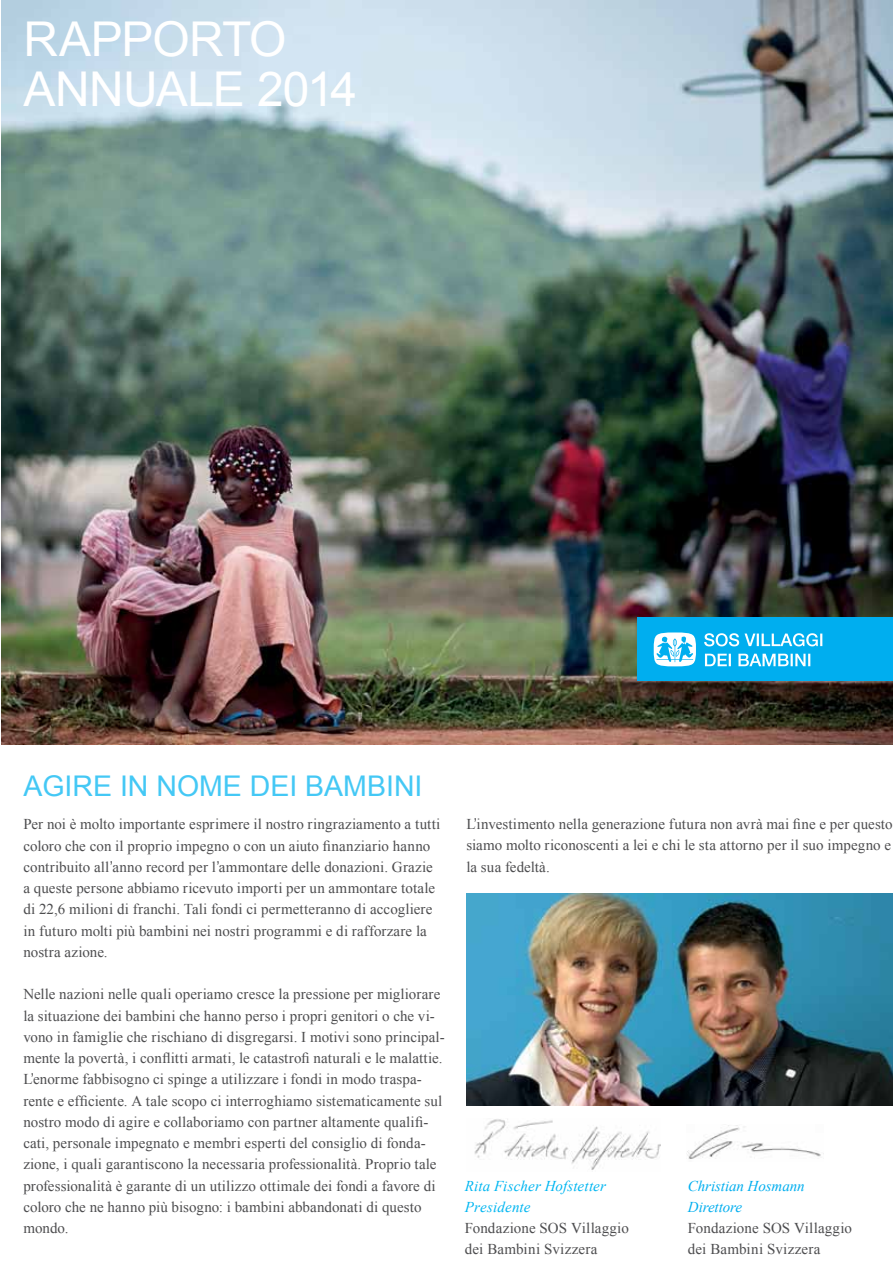
<style>
.page{position:relative;width:893px;height:1263px;background:#fff}
.page>*{position:absolute;margin:0;border:0;box-sizing:border-box;transform-origin:0 0}
.t1{font:48px "Arial";letter-spacing:-.03em;color:#fff}
.t2{font:28.5px "Arial";color:#44c8f5}
.t3{font:15px/21.3px "Times New Roman";letter-spacing:.005em;color:#4d4d4f}
.t4{font:italic 15px/21.3px "Times New Roman";letter-spacing:.01em;color:#00b6f1}
.t5{font:italic 15px/21.3px "Times New Roman";letter-spacing:-.005em;color:#00aeef}
.s1{font-family:"Arial"}
</style>
<div class="page">
<img style="left:1px;top:0;width:892px;height:744px">
<div style="left:638px;top:617px;width:255px;height:63px;background:#00aeef"></div>
<svg style="left:654px;top:632px;width:42px;height:34px"></svg>
<svg style="left:704px;top:633px;width:118px;height:13px"></svg>
<svg style="left:705px;top:654px;width:105px;height:12px"></svg>
<img style="left:687px;top:1125px;width:137px;height:34px">
<img style="left:474px;top:1119px;width:186px;height:51px">
<img style="left:466px;top:893px;width:427px;height:213px">
<h1 class="t1" style="left:23px;top:8px;width:69px">RAPPORT</h1>
<h1 class="t1" style="left:249px;top:8px;width:39px">O</h1>
<h1 class="t1" style="left:23px;top:57px;width:163px">ANN UALE</h1>
<h1 class="t1" style="left:257px;top:57px;width:101px">2014</h1>
<h2 class="t2" style="left:23px;top:768px;width:37px">AGIRE</h2>
<h2 class="t2" style="left:120px;top:768px;width:58px">IN NOME</h2>
<h2 class="t2" style="left:250px;top:768px;width:16px">DEI</h2>
<h2 class="t2" style="left:305px;top:768px;width:18px">BAMBINI</h2>
<p class="t3" style="left:23px;top:813px;width:419px">Per noi è molto importante esprimere il nostro ringraziamento a tutti coloro che con il proprio impegno o con un aiuto finanziario hanno contribuito all<span class="s1">ʼ</span>anno record per l<span class="s1">ʼ</span>ammontare delle donazioni. Grazie a queste persone abbiamo ricevuto importi per un ammontare totale di 22,6 milioni di franchi. Tali fondi ci permetteranno di accogliere in futuro molti più bambini nei nostri programmi e di rafforzare la nostra azione.</p>
<p class="t3" style="left:23px;top:983px;width:423px">Nelle nazioni nelle quali operiamo cresce la pressione per migliorare la situazione dei bambini che hanno perso i propri genitori o che vi&shy;vono in famiglie che rischiano di disgregarsi. I motivi sono principal&shy;mente la povertà, i conflitti armati, le catastrofi naturali e le malattie.<br>L<span class="s1">ʼ</span>enorme fabbisogno ci spinge a utilizzare i fondi in modo traspa&shy;rente e efficiente. A tale scopo ci interroghiamo sistematicamente sul nostro modo di agire e collaboriamo con partner altamente qualifi&shy;cati, personale impegnato e membri esperti del consiglio di fonda&shy;zione, i quali garantiscono la necessaria professionalità. Proprio tale professionalità è garante di un utilizzo ottimale dei fondi a favore di coloro che ne hanno più bisogno: i bambini abbandonati di questo mondo.</p>
<p class="t3" style="left:466px;top:813px;width:428px;text-align:justify">L<span class="s1">ʼ</span>investimento nella generazione futura non avrà mai fine e per questo siamo molto riconoscenti a lei e chi le sta attorno per il suo impegno e la sua fedeltà.</p>
<p class="t4" style="left:465px;top:1174px;width:143px">Rita Fischer Hofstetter<br>Presidente</p>
<p class="t3" style="left:465px;top:1217px;width:165px">Fondazione SOS Villaggio dei Bambini Svizzera</p>
<p class="t5" style="left:688px;top:1174px;width:118px">Christian Hosmann<br>Direttore</p>
<p class="t3" style="left:688px;top:1217px;width:165px">Fondazione SOS Villaggio dei Bambini Svizzera</p>
</div>
